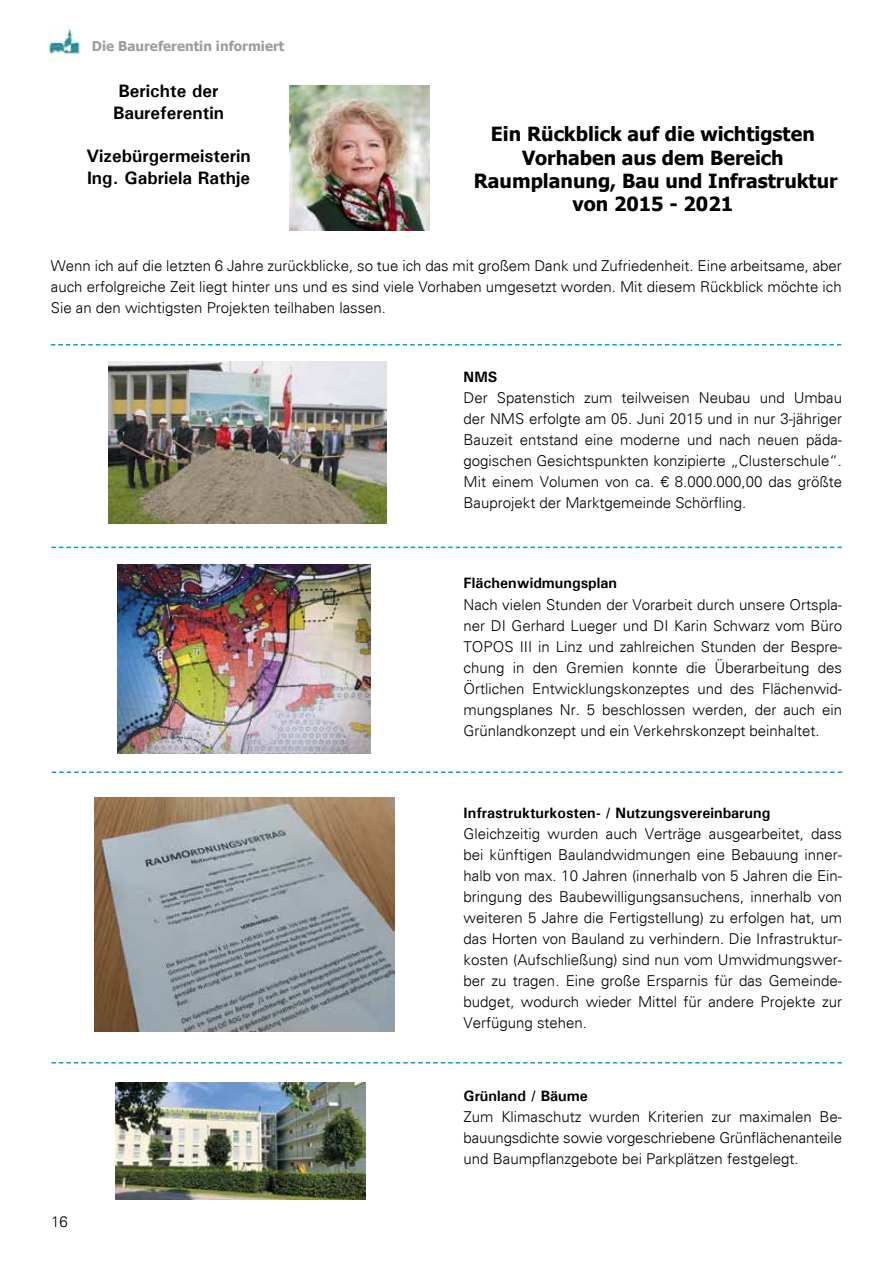
<style>
.page{position:relative;width:893px;height:1263px;background:#fff}
.page>*{position:absolute;margin:0;border:0;box-sizing:border-box;transform-origin:0 0}
.t1{font:700 19.5px/23.4px "Tahoma";color:#000;text-align:center}
.t2{font:700 18px/21.6px "Univers";color:#000;text-align:center}
.t3{font:300 15px/21px "Univers";color:#000;text-align:justify}
.t4{font:700 15px "Univers";color:#000}
.t5{font:700 13.5px "Tahoma";color:#9d9d9c}
</style>
<div class="page">
<img style="left:49px;top:27px;width:31px;height:34px">
<img style="left:290px;top:85px;width:140px;height:145px">
<img style="left:108px;top:362px;width:278px;height:161px">
<svg style="left:51px;top:547px;width:791px;height:1px"></svg>
<svg style="left:52px;top:771px;width:790px;height:2px"></svg>
<svg style="left:51px;top:1062px;width:791px;height:1px"></svg>
<svg style="left:51px;top:344px;width:790px;height:1px"></svg>
<img style="left:115px;top:1082px;width:251px;height:117px">
<img style="left:117px;top:564px;width:253px;height:190px">
<img style="left:95px;top:798px;width:300px;height:233px">
<p class="t5" style="left:92px;top:36px;width:194px">Die Baureferentin informiert</p>
<p class="t2" style="left:113px;top:80px;width:112px">Berichte der<br>Baureferentin</p>
<p class="t2" style="left:86px;top:145px;width:166px;text-align:left">Vizebürgermeisterin<br>Ing. Gabriela Rathje</p>
<h1 class="t1" style="left:474px;top:123px;width:365px">Ein Rückblick auf die wichtigsten<br>Vorhaben aus dem Bereich<br>Raumplanung, Bau und Infrastruktur von 2015 - 2021</h1>
<p class="t3" style="left:51px;top:255px;width:792px">Wenn ich auf die letzten 6 Jahre zurückblicke, so tue ich das mit großem Dank und Zufriedenheit. Eine arbeitsame, aber auch erfolgreiche Zeit liegt hinter uns und es sind viele Vorhaben umgesetzt worden. Mit diesem Rückblick möchte ich Sie an den wichtigsten Projekten teilhaben lassen.</p>
<p class="t4" style="left:464px;top:367px;width:36px">NMS</p>
<p class="t3" style="left:464px;top:387px;width:380px">Der Spatenstich zum teilweisen Neubau und Umbau der NMS erfolgte am 05. Juni 2015 und in nur 3-jähriger Bauzeit entstand eine moderne und nach neuen päda&shy;gogischen Gesichtspunkten konzipierte „Clusterschule“.<br>Mit einem Volumen von ca. € 8.000.000,00 das größte Bauprojekt der Marktgemeinde Schörfling.</p>
<p class="t4" style="left:464px;top:574px;width:155px">Flächenwidmungsplan</p>
<p class="t3" style="left:464px;top:594px;width:380px">Nach vielen Stunden der Vorarbeit durch unsere Ortspla&shy;ner DI Gerhard Lueger und DI Karin Schwarz vom Büro TOPOS III in Linz und zahlreichen Stunden der Bespre&shy;chung in den Gremien konnte die Überarbeitung des Örtlichen Entwicklungskonzeptes und des Flächenwid&shy;mungsplanes Nr. 5 beschlossen werden, der auch ein Grünlandkonzept und ein Verkehrskonzept beinhaltet.</p>
<p class="t4" style="left:464px;top:803px;width:308px">Infrastrukturkosten- / Nutzungsvereinbarung</p>
<p class="t3" style="left:464px;top:823px;width:380px">Gleichzeitig wurden auch Verträge ausgearbeitet, dass bei künftigen Baulandwidmungen eine Bebauung inner&shy;halb von max. 10 Jahren (innerhalb von 5 Jahren die Ein&shy;bringung des Baubewilligungsansuchens, innerhalb von weiteren 5 Jahre die Fertigstellung) zu erfolgen hat, um das Horten von Bauland zu verhindern. Die Infrastruktur&shy;kosten (Aufschließung) sind nun vom Umwidmungswer&shy;ber zu tragen. Eine große Ersparnis für das Gemeinde&shy;budget, wodurch wieder Mittel für andere Projekte zur Verfügung stehen.</p>
<p class="t3" style="left:51px;top:1211px;width:18px">16</p>
<p class="t4" style="left:464px;top:1086px;width:126px">Grünland / Bäume</p>
<p class="t3" style="left:464px;top:1106px;width:380px">Zum Klimaschutz wurden Kriterien zur maximalen Be&shy;bauungsdichte sowie vorgeschriebene Grünflächenanteile und Baumpflanzgebote bei Parkplätzen festgelegt.</p>
</div>
